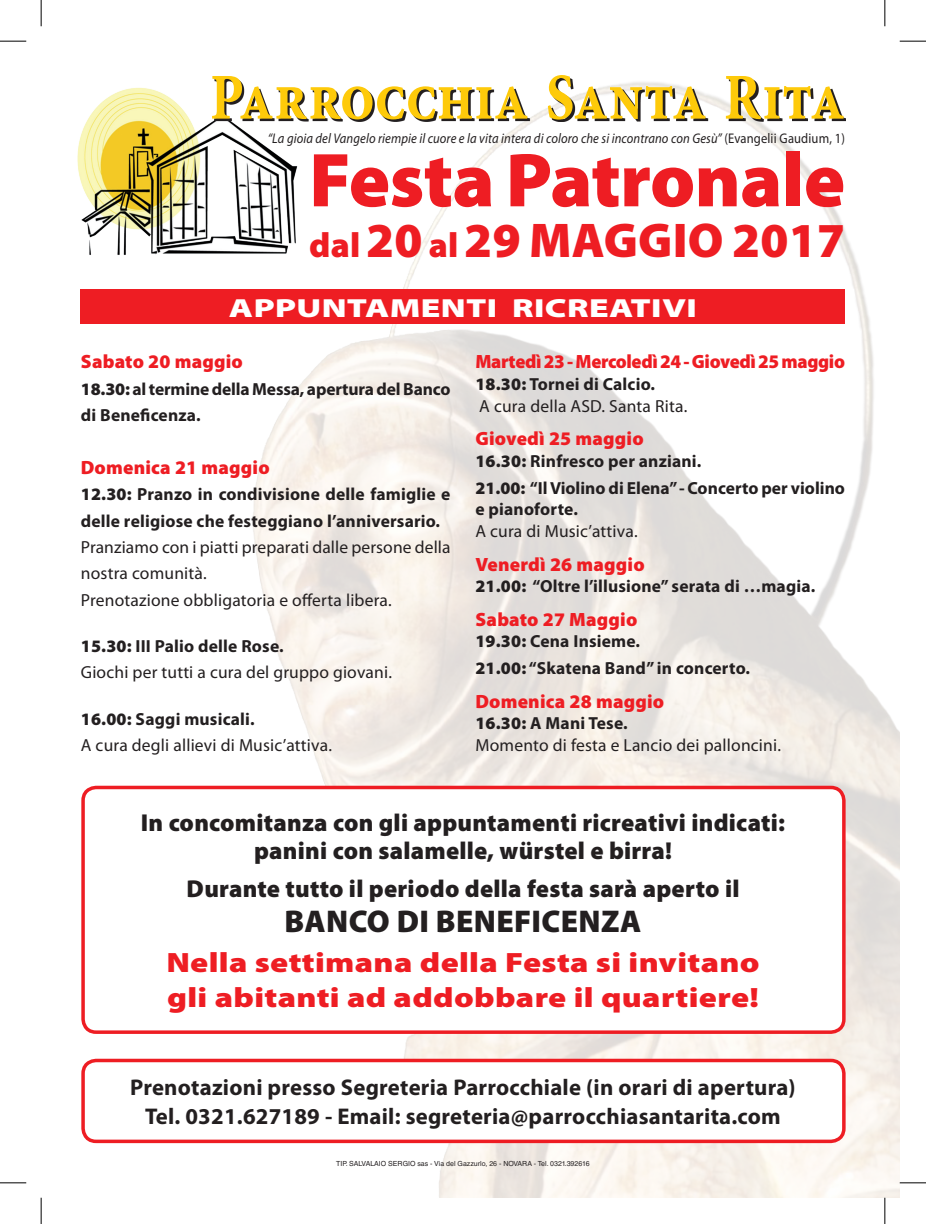
<style>
.page{position:relative;width:926px;height:1224px;background:#fff}
.page>*{position:absolute;margin:0;border:0;box-sizing:border-box;transform-origin:0 0}
.t1{font:900 77px "Myriad Pro";letter-spacing:-.01em;color:#ee1d23}
.t2{font:65.62px "Minion Pro Bold Capt";letter-spacing:-.01em;color:#feca0a;scale:.85 1}
.t3{font:900 49px "Myriad Pro";letter-spacing:.005em;color:#ee1d23}
.t4{font:900 31.5px "Myriad Pro";letter-spacing:.01em;color:#231f20}
.t5{font:900 28px/35px "Myriad Pro";letter-spacing:.01em;color:#ee1d23;scale:1.2 1}
.t6{font:900 semi-expanded 26.25px "Myriad Pro";letter-spacing:.01em;color:#fff;scale:1.25 1}
.t7{font:900 24.5px/28px "Myriad Pro";letter-spacing:.01em;color:#231f20;text-align:center}
.t8{font:700 22.75px/29.8px "Myriad Pro";letter-spacing:.01em;color:#231f20;text-align:center}
.t9{font:900 19.25px "Myriad Pro";letter-spacing:.01em;color:#ee1d23}
.t10{font:900 19.25px "Myriad Pro";letter-spacing:-.02em;color:#ee1d23}
.t11{font:17.5px/26.4px "Myriad Pro";letter-spacing:.01em;color:#231f20}
.t12{font:700 17.5px/26.6px "Myriad Pro";letter-spacing:.01em;color:#231f20}
.t13{font:700 17.5px/26.4px "Myriad Pro";letter-spacing:-.01em;color:#231f20}
.t14{font:italic 14px "Myriad Pro";letter-spacing:.01em;color:#231f20;scale:.9 1}
.t15{font:7px "Helvetica LT Std";color:#231f20}
.s1{font-style:normal}
.s2{font-size:35px}
.s3{font-weight:900}
.s4{font-weight:700}
</style>
<div class="page">
<img style="left:26px;top:122px;width:873px;height:1075px">
<div style="left:83px;top:787px;width:760px;height:245px;background:#fff;border-radius:13px"></div>
<div style="left:81px;top:785px;width:764px;height:248px;border:4px solid #ee1d23;border-radius:13px"></div>
<div style="left:81px;top:289px;width:764px;height:35px;background:#ee1d23"></div>
<div style="left:83px;top:1060px;width:760px;height:81px;background:#fff;border-radius:13px"></div>
<div style="left:81px;top:1058px;width:764px;height:84px;border:4px solid #ee1d23;border-radius:13px"></div>
<img style="left:75px;top:87px;width:230px;height:170px">
<svg style="left:214px;top:77px;width:632px;height:45px"></svg>
<svg style="left:0;top:41px;width:26px;height:1px"></svg>
<svg style="left:899px;top:41px;width:27px;height:1px"></svg>
<svg style="left:0;top:1182px;width:26px;height:1px"></svg>
<svg style="left:899px;top:1182px;width:27px;height:1px"></svg>
<svg style="left:41px;top:0;width:1px;height:26px"></svg>
<svg style="left:41px;top:1197px;width:1px;height:26px"></svg>
<svg style="left:884px;top:0;width:1px;height:26px"></svg>
<svg style="left:884px;top:1197px;width:1px;height:26px"></svg>
<h2 class="t2" style="left:210px;top:50px;width:749px">Parrocchia Santa Rita</h2>
<p class="t14" style="left:268px;top:130px;width:643px">“La gioia del Vangelo riempie il cuore e la vita intera di coloro che si incontrano con Gesù” <span class="s1">(Evangelii Gaudium, 1)</span></p>
<h1 class="t1" style="left:309px;top:129px;width:537px">Festa Patronale</h1>
<h3 class="t3" style="left:309px;top:208px;width:537px"><span class="s2">dal</span> 20 <span class="s2">al</span> 29 MAGGIO 2017</h3>
<h3 class="t6" style="left:229px;top:290px;width:376px">APPUNTAMENTI RICREATIVI</h3>
<p class="t9" style="left:81px;top:349px;width:164px">Sabato 20 maggio</p>
<p class="t13" style="left:81px;top:375px;width:371px"><span class="s3">18.30:</span> al termine della Messa, apertura del Banco di Beneficenza.</p>
<p class="t9" style="left:81px;top:454px;width:190px">Domenica 21 maggio</p>
<p class="t12" style="left:81px;top:480px;width:371px"><span class="s3">12.30:</span> Pranzo in condivisione delle famiglie e delle religiose che festeggiano l’anniversario.</p>
<p class="t11" style="left:81px;top:533px;width:371px">Pranziamo con i piatti preparati dalle persone della nostra comunità.<br>Prenotazione obbligatoria e offerta libera.</p>
<p class="t11" style="left:81px;top:632px;width:312px"><span class="s3">15.30:</span> <span class="s4">III Palio delle Rose.<br></span>Giochi per tutti a cura del gruppo giovani.</p>
<p class="t11" style="left:81px;top:705px;width:253px"><span class="s3">16.00:</span> <span class="s4">Saggi musicali.<br></span>A cura degli allievi di Music’attiva.</p>
<p class="t10" style="left:475px;top:349px;width:371px">Martedì 23 - Mercoledì 24 - Giovedì 25 maggio</p>
<p class="t11" style="left:475px;top:373px;width:213px;line-height:21.7px"><span class="s3">18.30:</span> <span class="s4">Tornei di Calcio.<br></span>A cura della ASD. Santa Rita.</p>
<p class="t9" style="left:475px;top:426px;width:170px">Giovedì 25 maggio</p>
<p class="t12" style="left:475px;top:447px;width:371px"><span class="s3">16.30:</span> Rinfresco per anziani.<br><span class="s3">21.00:</span> “Il Violino di Elena” - Concerto per violino</p>
<p class="t12" style="left:475px;top:495px;width:104px">e pianoforte.</p>
<p class="t11" style="left:475px;top:517px;width:164px">A cura di Music’attiva.</p>
<p class="t9" style="left:475px;top:551px;width:171px">Venerdì 26 maggio</p>
<p class="t12" style="left:475px;top:572px;width:341px"><span class="s3">21.00:</span> “Oltre l’illusione” serata di …magia.</p>
<p class="t9" style="left:475px;top:606px;width:163px">Sabato 27 Maggio</p>
<p class="t12" style="left:475px;top:627px;width:276px"><span class="s3">19.30:</span> Cena Insieme.<br><span class="s3">21.00:</span> “Skatena Band” in concerto.</p>
<p class="t9" style="left:475px;top:688px;width:190px">Domenica 28 maggio</p>
<p class="t11" style="left:475px;top:712px;width:307px;line-height:21.7px"><span class="s3">16.30:</span> <span class="s4">A Mani Tese.<br></span>Momento di festa e Lancio dei palloncini.</p>
<h3 class="t7" style="left:141px;top:807px;width:645px">In concomitanza con gli appuntamenti ricreativi indicati: panini con salamelle, würstel e birra!</h3>
<h3 class="t7" style="left:186px;top:873px;width:554px">Durante tutto il periodo della festa sarà aperto il</h3>
<h3 class="t4" style="left:284px;top:900px;width:358px">BANCO DI BENEFICENZA</h3>
<h3 class="t5" style="left:166px;top:943px;width:496px">Nella settimana della Festa si invitano gli abitanti ad addobbare il quartiere!</h3>
<h3 class="t8" style="left:130px;top:1071px;width:667px">Prenotazioni presso Segreteria Parrocchiale (in orari di apertura)<br>Tel. 0321.627189 - Email: segreteria@parrocchiasantarita.com</h3>
<p class="t15" style="left:336px;top:1158px;width:255px">TIP. SALVALAIO SERGIO sas - Via del Gazzurlo, 26 - NOVARA - Tel. 0321.392616</p>
</div>
